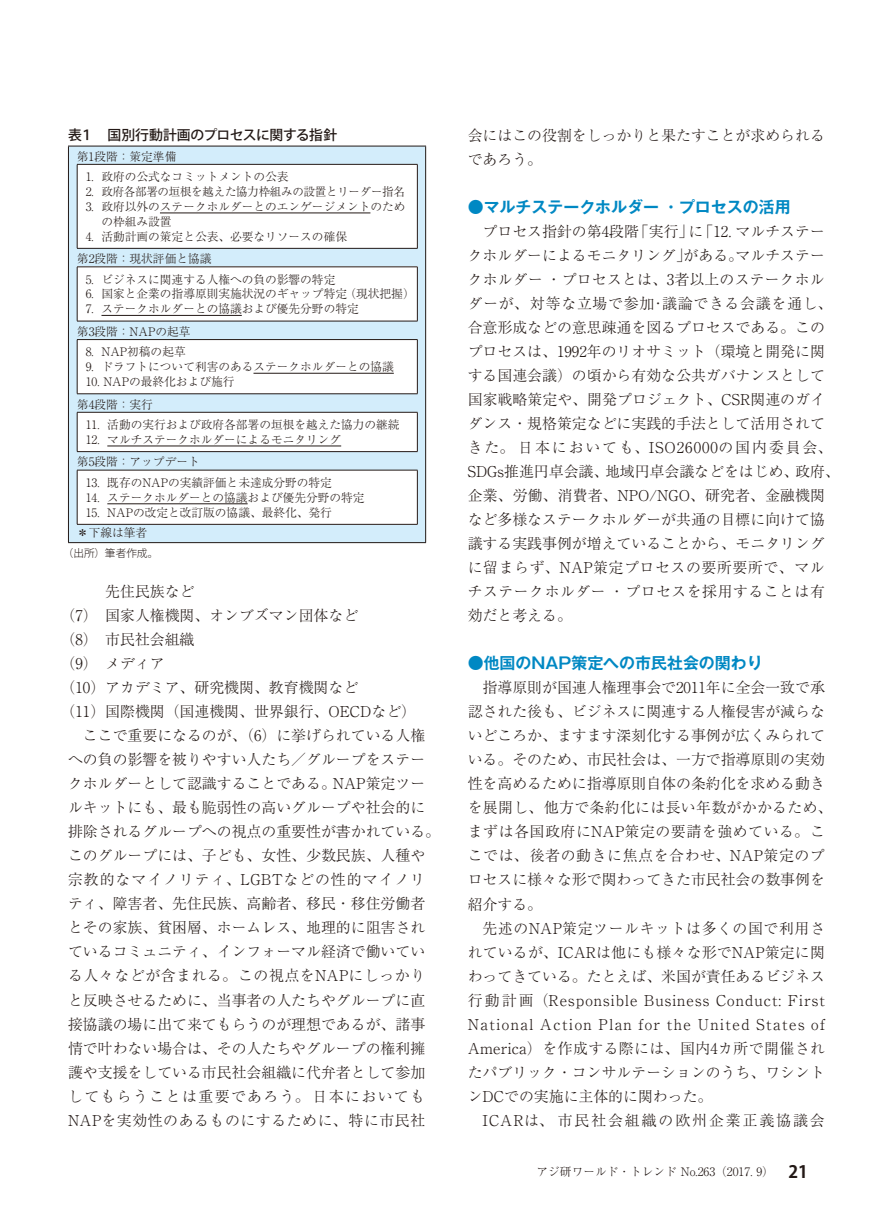
<style>
.page{position:relative;width:893px;height:1212px;background:#fff}
.page>*{position:absolute;margin:0;border:0;box-sizing:border-box;transform-origin:0 0}
.t1{font:700 15.9px "Gothic MB101 Pr 6 N De";color:#0088c3}
.t2{font:300 14.85px/24px "Ryumin Pr 6 N";color:#231916}
.t3{font:300 14.85px "Ryumin Pr 6 N";letter-spacing:.065em;color:#231916}
.t4{font:300 14.85px "Ryumin Pr 6 N";letter-spacing:.04em;color:#231916}
.t5{font:300 14.85px "Ryumin Pr 6 N";letter-spacing:.035em;color:#231916}
.t6{font:300 14.85px "Ryumin Pr 6 N";letter-spacing:.13em;color:#231916}
.t7{font:300 14.85px "Ryumin Pr 6 N";letter-spacing:.095em;color:#231916}
.t8{font:500 13.8px "Koz Go Pr 6 N";letter-spacing:-.02em;color:#231916}
.t9{font:300 11.7px/22.5px "Ryumin Pr 6 N";color:#231916}
.t10{font:300 11.7px "Ryumin Pr 6 N";letter-spacing:-.02em;color:#231916}
.t11{font:300 10.65px "Koz Go Pr 6 N";color:#231916}
.s1{font-family:"Koz Go Pr 6 N";font-weight:700;font-size:16.95px}
</style>
<div class="page">
<div style="left:68px;top:146px;width:358px;height:397px;background:#d3edfb"></div>
<hr style="left:68px;top:146px;width:358px;height:1px;background:#231916">
<hr style="left:68px;top:146px;width:1px;height:396px;background:#231916">
<hr style="left:425px;top:146px;width:1px;height:396px;background:#231916">
<hr style="left:68px;top:542px;width:358px;height:1px;background:#231916">
<div style="left:77px;top:164px;width:340px;height:84px;background:#fff"></div>
<hr style="left:77px;top:164px;width:341px;height:1px;background:#231916">
<hr style="left:77px;top:165px;width:1px;height:83px;background:#231916">
<hr style="left:417px;top:165px;width:1px;height:83px;background:#231916">
<hr style="left:77px;top:248px;width:341px;height:1px;background:#231916">
<hr style="left:160px;top:213px;width:210px;height:1px;background:#231916">
<div style="left:77px;top:267px;width:340px;height:54px;background:#fff"></div>
<hr style="left:77px;top:267px;width:341px;height:1px;background:#231916">
<hr style="left:77px;top:267px;width:1px;height:54px;background:#231916">
<hr style="left:417px;top:267px;width:1px;height:54px;background:#231916">
<hr style="left:77px;top:321px;width:341px;height:1px;background:#231916">
<hr style="left:101px;top:315px;width:141px;height:1px;background:#231916">
<div style="left:77px;top:340px;width:340px;height:54px;background:#fff"></div>
<hr style="left:77px;top:339px;width:341px;height:1px;background:#231916">
<hr style="left:77px;top:340px;width:1px;height:54px;background:#231916">
<hr style="left:417px;top:340px;width:1px;height:54px;background:#231916">
<hr style="left:77px;top:393px;width:341px;height:1px;background:#231916">
<hr style="left:253px;top:373px;width:141px;height:1px;background:#231916">
<div style="left:77px;top:412px;width:340px;height:40px;background:#fff"></div>
<hr style="left:77px;top:412px;width:341px;height:1px;background:#231916">
<hr style="left:77px;top:412px;width:1px;height:39px;background:#231916">
<hr style="left:417px;top:412px;width:1px;height:39px;background:#231916">
<hr style="left:77px;top:451px;width:341px;height:1px;background:#231916">
<hr style="left:107px;top:446px;width:234px;height:1px;background:#231916">
<div style="left:77px;top:470px;width:340px;height:54px;background:#fff"></div>
<hr style="left:77px;top:470px;width:341px;height:1px;background:#231916">
<hr style="left:77px;top:470px;width:1px;height:54px;background:#231916">
<hr style="left:417px;top:470px;width:1px;height:54px;background:#231916">
<hr style="left:77px;top:524px;width:341px;height:1px;background:#231916">
<hr style="left:107px;top:503px;width:141px;height:1px;background:#231916">
<p class="t8" style="left:68px;top:127px;width:271px">表１　国別行動計画のプロセスに関する指針</p>
<p class="t9" style="left:77px;top:144px;width:101px">第1段階：策定準備</p>
<p class="t9" style="left:86px;top:165px;width:204px">1. 政府の公式なコミットメントの公表</p>
<p class="t10" style="left:86px;top:182px;width:321px">2. 政府各部署の垣根を越えた協力枠組みの設置とリーダー指名</p>
<p class="t9" style="left:101px;top:198px;width:306px;line-height:14.9px;text-indent:-16px">3. 政府以外のステークホルダーとのエンゲージメントのための枠組み設置</p>
<p class="t9" style="left:77px;top:224px;width:272px;text-indent:9px">4. 活動計画の策定と公表、必要なリソースの確保第2段階：現状評価と協議</p>
<p class="t9" style="left:86px;top:267px;width:251px">5. ビジネスに関連する人権への負の影響の特定</p>
<p class="t9" style="left:86px;top:282px;width:330px">6. 国家と企業の指導原則実施状況のギャップ特定（現状把握）</p>
<p class="t9" style="left:77px;top:297px;width:283px;text-indent:9px">7. ステークホルダーとの協議および優先分野の特定第3段階：NAPの起草</p>
<p class="t9" style="left:86px;top:340px;width:102px">8. NAP初稿の起草</p>
<p class="t9" style="left:86px;top:355px;width:310px">9. ドラフトについて利害のあるステークホルダーとの協議</p>
<p class="t9" style="left:77px;top:370px;width:159px;text-indent:9px">10. NAPの最終化および施行第4段階：実行</p>
<p class="t9" style="left:86px;top:413px;width:315px">11. 活動の実行および政府各部署の垣根を越えた協力の継続</p>
<p class="t9" style="left:77px;top:427px;width:266px;text-indent:9px">12. マルチステークホルダーによるモニタリング第5段階：アップデート</p>
<p class="t9" style="left:86px;top:470px;width:248px">13. 既存のNAPの実績評価と未達成分野の特定</p>
<p class="t9" style="left:86px;top:485px;width:280px">14. ステークホルダーとの協議および優先分野の特定</p>
<p class="t9" style="left:77px;top:501px;width:256px;line-height:20.4px;text-indent:9px">15. NAPの改定と改訂版の協議、最終化、発行＊下線は筆者</p>
<p class="t11" style="left:63px;top:547px;width:97px">（出所）筆者作成。</p>
<p class="t2" style="left:105px;top:579px;width:91px">先住民族など</p>
<p class="t2" style="left:61px;top:603px;width:299px">（7）　国家人権機関、オンブズマン団体など</p>
<p class="t2" style="left:61px;top:627px;width:135px">（8）　市民社会組織</p>
<p class="t2" style="left:61px;top:651px;width:106px">（9）　メディア</p>
<p class="t2" style="left:61px;top:675px;width:299px">（10）アカデミア、研究機関、教育機関など</p>
<p class="t2" style="left:61px;top:699px;width:357px">（11）国際機関（国連機関、世界銀行、OECDなど）</p>
<p class="t2" style="left:83px;top:723px;width:344px">ここで重要になるのが、（6）に挙げられている人権</p>
<p class="t2" style="left:68px;top:747px;width:359px">への負の影響を被りやすい人たち／グループをステー</p>
<p class="t2" style="left:68px;top:771px;width:359px">クホルダーとして認識することである。NAP策定ツー</p>
<p class="t2" style="left:68px;top:795px;width:359px">ルキットにも、最も脆弱性の高いグループや社会的に</p>
<p class="t2" style="left:68px;top:819px;width:374px">排除されるグループへの視点の重要性が書かれている。</p>
<p class="t2" style="left:68px;top:843px;width:359px">このグループには、子ども、女性、少数民族、人種や</p>
<p class="t3" style="left:68px;top:868px;width:359px">宗教的なマイノリティ、LGBTなどの性的マイノリ</p>
<p class="t2" style="left:68px;top:891px;width:359px">ティ、障害者、先住民族、高齢者、移民・移住労働者</p>
<p class="t2" style="left:68px;top:915px;width:359px">とその家族、貧困層、ホームレス、地理的に阻害され</p>
<p class="t2" style="left:68px;top:939px;width:359px">ているコミュニティ、インフォーマル経済で働いてい</p>
<p class="t4" style="left:68px;top:964px;width:359px">る人々などが含まれる。この視点をNAPにしっかり</p>
<p class="t2" style="left:68px;top:987px;width:359px">と反映させるために、当事者の人たちやグループに直</p>
<p class="t2" style="left:68px;top:1011px;width:359px">接協議の場に出て来てもらうのが理想であるが、諸事</p>
<p class="t2" style="left:68px;top:1035px;width:359px">情で叶わない場合は、その人たちやグループの権利擁</p>
<p class="t2" style="left:68px;top:1059px;width:359px">護や支援をしている市民社会組織に代弁者として参加</p>
<p class="t7" style="left:68px;top:1084px;width:359px">してもらうことは重要であろう。日本においても</p>
<p class="t5" style="left:68px;top:1108px;width:359px">NAPを実効性のあるものにするために、特に市民社</p>
<p class="t2" style="left:468px;top:122px;width:359px">会にはこの役割をしっかりと果たすことが求められるであろう。</p>
<p class="t1" style="left:468px;top:193px;width:324px">●マルチステークホルダー・プロセスの活用</p>
<p class="t2" style="left:468px;top:218px;width:374px;text-indent:15px">プロセス指針の第4段階「実行」に「12．マルチステークホルダーによるモニタリング」がある。マルチステークホルダー・プロセスとは、3者以上のステークホルダーが、対等な立場で参加･議論できる会議を通し、合意形成などの意思疎通を図るプロセスである。このプロセスは、1992年のリオサミット（環境と開発に関する国連会議）の頃から有効な公共ガバナンスとして国家戦略策定や、開発プロジェクト、CSR関連のガイダンス・規格策定などに実践的手法として活用されてきた。日本においても、ISO26000の国内委員会、<br>SDGs推進円卓会議、地域円卓会議などをはじめ、政府、企業、労働、消費者、NPO/NGO、研究者、金融機関など多様なステークホルダーが共通の目標に向けて協議する実践事例が増えていることから、モニタリングに留まらず、NAP策定プロセスの要所要所で、マルチステークホルダー・プロセスを採用することは有効だと考える。</p>
<p class="t1" style="left:468px;top:650px;width:296px">●他国のNAP策定への市民社会の関わり</p>
<p class="t2" style="left:468px;top:675px;width:366px;text-indent:15px">指導原則が国連人権理事会で2011年に全会一致で承認された後も、ビジネスに関連する人権侵害が減らないどころか、ますます深刻化する事例が広くみられている。そのため、市民社会は、一方で指導原則の実効性を高めるために指導原則自体の条約化を求める動きを展開し、他方で条約化には長い年数がかかるため、まずは各国政府にNAP策定の要請を強めている。ここでは、後者の動きに焦点を合わせ、NAP策定のプロセスに様々な形で関わってきた市民社会の数事例を紹介する。</p>
<p class="t2" style="left:468px;top:915px;width:359px;text-align:justify;text-indent:15px">先述のNAP策定ツールキットは多くの国で利用されているが、ICARは他にも様々な形でNAP策定に関わってきている。たとえば、米国が責任あるビジネス行動計画（Responsible Business Conduct: First National Action Plan for the United States of America）を作成する際には、国内4カ所で開催されたパブリック・コンサルテーションのうち、ワシントンDCでの実施に主体的に関わった。</p>
<p class="t6" style="left:483px;top:1108px;width:344px">ICARは、市民社会組織の欧州企業正義協議会</p>
<p class="t9" style="left:537px;top:1160px;width:273px">アジ研ワールド・トレンド No.263（2017. 9） <span class="s1">21</span></p>
</div>
